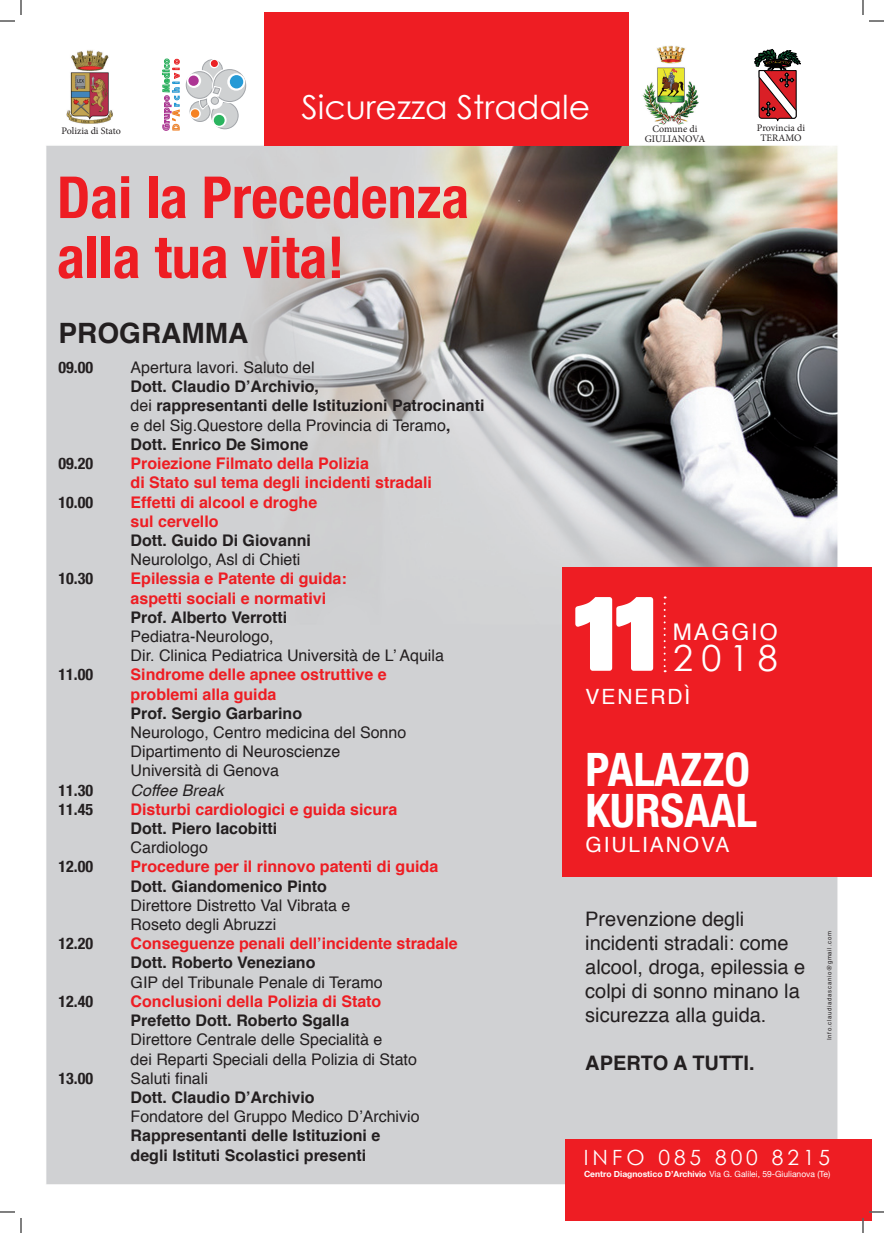
<style>
.page{position:relative;width:884px;height:1233px;background:#fff}
.page>*{position:absolute;margin:0;border:0;box-sizing:border-box;transform-origin:0 0}
.t1{font:94px "Boris Black Bloxx";color:#fff}
.t2{font:700 condensed 58px/60px "Helvetica Neue";color:#ee1d23}
.t3{font:700 condensed 46px/41px "Helvetica Neue";color:#fff}
.t4{font:36px "Century Gothic";color:#fff}
.t5{font:33px "Century Gothic";color:#fff}
.t6{font:700 28px "Helvetica";color:#231f20}
.t7{font:23px "Helvetica";letter-spacing:.09em;color:#fff}
.t8{font:21px "Helvetica";letter-spacing:.09em;color:#fff}
.t9{font:21px "Century Gothic";letter-spacing:.19em;color:#fff}
.t10{font:20px/24px "Helvetica";color:#231f20}
.t11{font:700 20px "Helvetica";color:#231f20}
.t12{font:16px/19.2px "Helvetica";color:#231f20}
.t13{font:700 16px/19.2px "Helvetica";color:#231f20}
.t14{font:700 16px/19.2px "Helvetica";color:#ee1d23}
.t15{font:700 condensed 16px "Helvetica Neue";color:#231f20}
.t16{font:italic 16px "Helvetica";color:#231f20}
.t17{font:10px/10px "Minion Pro";color:#231f20;text-align:center}
.t18{font:8.5px "Helvetica Neue";color:#fff}
.t19{font:6px "Helvetica";letter-spacing:.12em;color:#231f20}
.s1{font-weight:400}
.s2{font-weight:700}
</style>
<div class="page">
<img style="left:46px;top:19px;width:819px;height:1166px">
<div style="left:562px;top:567px;width:309px;height:309px;background:#ee1d23"></div>
<div style="left:565px;top:1139px;width:306px;height:81px;background:#ee1d23"></div>
<svg style="left:664px;top:596px;width:2px;height:76px"></svg>
<div style="left:265px;top:12px;width:364px;height:134px;background:#ee1d23"></div>
<svg style="left:754px;top:49px;width:47px;height:72px"></svg>
<svg style="left:184px;top:70px;width:31px;height:30px"></svg>
<div style="left:186px;top:72px;width:27px;height:26px;background:#cfd1d2;border-radius:50%"></div>
<div style="left:186px;top:72px;width:27px;height:26px;border:1px solid #a3a6aa;border-radius:50%"></div>
<svg style="left:187px;top:73px;width:14px;height:15px"></svg>
<div style="left:188px;top:76px;width:11px;height:10px;background:#ad3594;border-radius:50%"></div>
<svg style="left:210px;top:101px;width:30px;height:29px"></svg>
<div style="left:212px;top:102px;width:26px;height:27px;background:#cfd1d2;border-radius:50%"></div>
<div style="left:212px;top:102px;width:26px;height:27px;border:1px solid #a3a6aa;border-radius:50%"></div>
<svg style="left:212px;top:113px;width:15px;height:14px"></svg>
<div style="left:214px;top:115px;width:11px;height:11px;background:#2bb45f;border-radius:50%"></div>
<svg style="left:212px;top:68px;width:36px;height:35px"></svg>
<div style="left:214px;top:70px;width:32px;height:31px;background:#cfd1d2;border-radius:50%"></div>
<div style="left:214px;top:69px;width:32px;height:33px;border:1px solid #a3a6aa;border-radius:50%"></div>
<svg style="left:227px;top:73px;width:18px;height:18px"></svg>
<div style="left:230px;top:75px;width:13px;height:13px;background:#259ad6;border-radius:50%"></div>
<svg style="left:188px;top:100px;width:23px;height:23px"></svg>
<div style="left:190px;top:101px;width:20px;height:20px;background:#cfd1d2;border-radius:50%"></div>
<div style="left:190px;top:101px;width:20px;height:21px;border:1px solid #a3a6aa;border-radius:50%"></div>
<svg style="left:190px;top:108px;width:11px;height:11px"></svg>
<div style="left:191px;top:109px;width:8px;height:9px;background:#f58223;border-radius:50%"></div>
<svg style="left:199px;top:57px;width:26px;height:52px"></svg>
<svg style="left:162px;top:59px;width:17px;height:71px"></svg>
<svg style="left:0;top:1211px;width:15px;height:1px"></svg>
<svg style="left:869px;top:1211px;width:15px;height:1px"></svg>
<svg style="left:0;top:0;width:22px;height:22px"></svg>
<svg style="left:20px;top:1218px;width:2px;height:15px"></svg>
<svg style="left:862px;top:0;width:22px;height:22px"></svg>
<svg style="left:862px;top:1218px;width:2px;height:15px"></svg>
<p class="t17" style="left:62px;top:126px;width:61px">Polizia di Stato</p>
<h3 class="t5" style="left:301px;top:87px;width:290px">Sicurezza Stradale</h3>
<h2 class="t2" style="left:57px;top:163px;width:414px">Dai la Precedenza alla tua vita!</h2>
<h3 class="t6" style="left:59px;top:310px;width:191px">PROGRAMMA</h3>
<p class="t17" style="left:645px;top:124px;width:62px">Comune di<br>GIULIANOVA</p>
<p class="t17" style="left:757px;top:123px;width:50px">Provincia di<br>TERAMO</p>
<p class="t15" style="left:59px;top:354px;width:36px">09.00</p>
<p class="t12" style="left:131px;top:358px;width:186px">Apertura lavori. Saluto del</p>
<p class="t13" style="left:131px;top:377px;width:355px">Dott. Claudio D’Archivio,<br><span class="s1">dei</span> rappresentanti delle Istituzioni Patrocinanti <span class="s1">e del Sig.Questore della Provincia di Teramo</span>, Dott. Enrico De Simone</p>
<p class="t15" style="left:59px;top:450px;width:36px">09.20</p>
<p class="t14" style="left:131px;top:454px;width:303px">Proiezione Filmato della Polizia<br>di Stato sul tema degli incidenti stradali</p>
<p class="t15" style="left:59px;top:488px;width:36px">10.00</p>
<p class="t14" style="left:131px;top:492px;width:188px">Effetti di alcool e droghe sul cervello</p>
<p class="t13" style="left:131px;top:531px;width:182px">Dott. Guido Di Giovanni</p>
<p class="t12" style="left:131px;top:550px;width:171px">Neurololgo, Asl di Chieti</p>
<p class="t15" style="left:59px;top:565px;width:36px">10.30</p>
<p class="t14" style="left:131px;top:569px;width:218px">Epilessia e Patente di guida: aspetti sociali e normativi</p>
<p class="t13" style="left:131px;top:607px;width:158px">Prof. Alberto Verrotti</p>
<p class="t12" style="left:131px;top:627px;width:315px">Pediatra-Neurologo,<br>Dir. Clinica Pediatrica Università de L’ Aquila</p>
<p class="t15" style="left:59px;top:661px;width:36px">11.00</p>
<p class="t14" style="left:131px;top:665px;width:258px">Sindrome delle apnee ostruttive e problemi alla guida</p>
<p class="t13" style="left:131px;top:703px;width:173px">Prof. Sergio Garbarino</p>
<p class="t12" style="left:131px;top:723px;width:277px">Neurologo, Centro medicina del Sonno<br>Dipartimento di Neuroscienze<br>Università di Genova</p>
<p class="t15" style="left:59px;top:776px;width:36px">11.30</p>
<p class="t16" style="left:131px;top:777px;width:95px">Coffee Break</p>
<p class="t15" style="left:59px;top:796px;width:36px">11.45</p>
<p class="t14" style="left:131px;top:799px;width:268px">Disturbi cardiologici e guida sicura</p>
<p class="t13" style="left:131px;top:819px;width:148px">Dott. Piero Iacobitti</p>
<p class="t12" style="left:131px;top:838px;width:79px">Cardiologo</p>
<p class="t15" style="left:59px;top:853px;width:36px">12.00</p>
<p class="t14" style="left:131px;top:857px;width:309px">Procedure per il rinnovo patenti di guida</p>
<p class="t13" style="left:131px;top:876px;width:198px">Dott. Giandomenico Pinto</p>
<p class="t12" style="left:131px;top:896px;width:221px">Direttore Distretto Val Vibrata e<br>Roseto degli Abruzzi</p>
<p class="t15" style="left:59px;top:930px;width:36px">12.20</p>
<p class="t14" style="left:131px;top:934px;width:329px">Conseguenze penali dell’incidente stradale</p>
<p class="t13" style="left:131px;top:953px;width:186px">Dott. Roberto Veneziano</p>
<p class="t12" style="left:131px;top:973px;width:254px">GIP del Tribunale Penale di Teramo</p>
<p class="t15" style="left:59px;top:988px;width:36px">12.40</p>
<p class="t14" style="left:131px;top:991px;width:252px">Conclusioni della Polizia di Stato</p>
<p class="t13" style="left:131px;top:1011px;width:220px">Prefetto Dott. Roberto Sgalla</p>
<p class="t12" style="left:131px;top:1030px;width:288px">Direttore Centrale delle Specialità e<br>dei Reparti Speciali della Polizia di Stato</p>
<p class="t15" style="left:59px;top:1064px;width:36px">13.00</p>
<p class="t12" style="left:131px;top:1069px;width:79px">Saluti finali</p>
<p class="t13" style="left:131px;top:1087px;width:186px">Dott. Claudio D’Archivio</p>
<p class="t12" style="left:131px;top:1107px;width:290px">Fondatore del Gruppo Medico D’Archivio</p>
<p class="t13" style="left:131px;top:1126px;width:251px">Rappresentanti delle Istituzioni e degli Istituti Scolastici presenti</p>
<h1 class="t1" style="left:573px;top:563px;width:83px">11</h1>
<h3 class="t7" style="left:673px;top:614px;width:106px">MAGGIO</h3>
<h3 class="t4" style="left:673px;top:636px;width:106px">2018</h3>
<h3 class="t8" style="left:586px;top:680px;width:106px">VENERDÌ</h3>
<h3 class="t3" style="left:586px;top:745px;width:173px">PALAZZO<br>KURSAAL</h3>
<h3 class="t8" style="left:586px;top:828px;width:145px">GIULIANOVA</h3>
<p class="t10" style="left:585px;top:907px;width:222px">Prevenzione degli incidenti stradali: come alcool, droga, epilessia e colpi di sonno minano la sicurezza alla guida.</p>
<p class="t11" style="left:585px;top:1047px;width:171px">APERTO A TUTTI.</p>
<p class="t19" style="left:825px;top:1040px;width:111px;rotate:-90deg">Info.claudiadascanio@gmail.com</p>
<h3 class="t9" style="left:584px;top:1144px;width:248px">INFO 085 800 8215</h3>
<p class="t18" style="left:584px;top:1168px;width:248px"><span class="s2">Centro Diagnostico D’Archivio</span> Via G. Galilei, 59-Giulianova (Te)</p>
</div>
